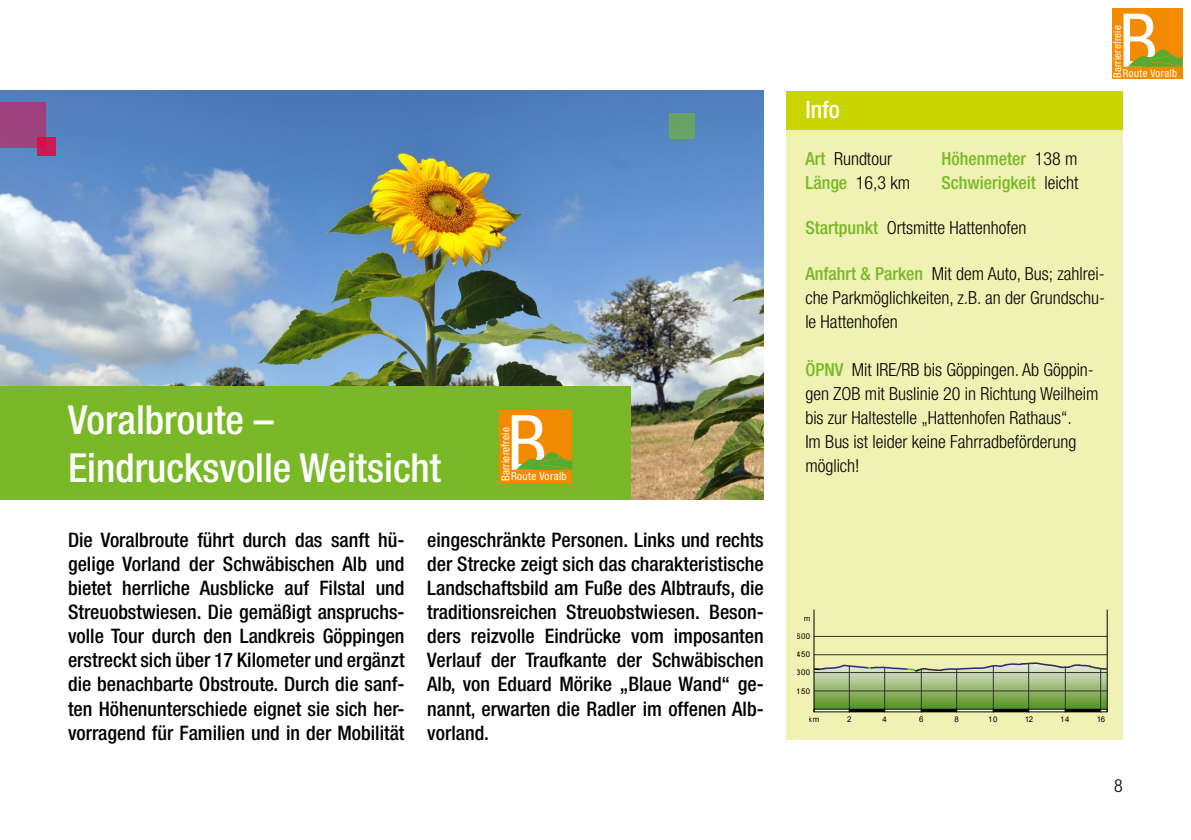
<style>
.page{position:relative;width:1191px;height:840px;background:#fff}
.page>*{position:absolute;margin:0;border:0;box-sizing:border-box;transform-origin:0 0}
.t1{font:condensed 76.2px "Helvetica Neue";color:#fff}
.t2{font:condensed 74.2px "Helvetica Neue";color:#fff}
.t3{font:500 condensed 40px/48px "Helvetica Neue";color:#fff}
.t4{font:500 condensed 24px "Helvetica Neue";color:#fff}
.t5{font:500 condensed 20px/24px "Helvetica Neue";color:#000;text-align:justify}
.t6{font:300 condensed 18px/24px "Helvetica Neue";color:#000;text-align:justify}
.t7{font:500 condensed 18px "Helvetica Neue";color:#79b827}
.t8{font:condensed 11.2px "Helvetica Neue";letter-spacing:.02em;color:#fff}
.t9{font:condensed 11.2px "Helvetica Neue";letter-spacing:.04em;color:#fff}
.t10{font:condensed 10.8px "Helvetica Neue";letter-spacing:.02em;color:#fff}
.t11{font:condensed 10.8px "Helvetica Neue";letter-spacing:.04em;color:#fff}
.t12{font:7.8px "Arial";color:#000}
.s1{font-weight:500;color:#79b827}
.s2{font-weight:300;color:#000}
</style>
<div class="page">
<img style="left:0;top:91px;width:763px;height:408px">
<div style="left:0;top:385px;width:630px;height:114px;background:#79b827"></div>
<div style="left:786px;top:100px;width:337px;height:639px;background:#eff2b3"></div>
<div style="left:786px;top:100px;width:337px;height:39px;background:linear-gradient(to right,#eef1b0,#eef1b0)"></div>
<div style="left:786px;top:91px;width:337px;height:38px;background:#cad400"></div>
<hr style="left:814px;top:654px;width:293px;height:1px;background:#323231">
<hr style="left:814px;top:635px;width:293px;height:1px;background:#323231">
<hr style="left:1106px;top:609px;width:1px;height:102px;background:#000">
<svg style="left:814px;top:661px;width:294px;height:50px"></svg>
<hr style="left:813px;top:609px;width:1px;height:102px;background:#000">
<div style="left:499px;top:409px;width:73px;height:73px;background:#f28b00"></div>
<svg style="left:517px;top:452px;width:55px;height:17px"></svg>
<div style="left:1111px;top:9px;width:71px;height:70px;background:#f28b00"></div>
<svg style="left:1127px;top:50px;width:55px;height:17px"></svg>
<div style="left:669px;top:113px;width:26px;height:26px;background:#69a365"></div>
<div style="left:37px;top:137px;width:18px;height:19px;background:#c81b56"></div>
<div style="left:0;top:103px;width:45px;height:45px;background:#9d417e"></div>
<h3 class="t3" style="left:68px;top:394px;width:374px">Voralbroute –<br>Eindrucksvolle Weitsicht</h3>
<h1 class="t1" style="left:507px;top:398px;width:41px">B</h1>
<p class="t8" style="left:499px;top:481px;width:55px;rotate:-90deg">Barrierefreie</p>
<p class="t9" style="left:511px;top:469px;width:57px">Route Voralb</p>
<p class="t5" style="left:68px;top:527px;width:338px">Die Voralbroute führt durch das sanft hü&shy;gelige Vorland der Schwäbischen Alb und bietet herrliche Ausblicke auf Filstal und Streuobstwiesen. Die gemäßigt anspruchs&shy;volle Tour durch den Landkreis Göppingen erstreckt sich über 17 Kilometer und ergänzt die benachbarte Obstroute. Durch die sanf&shy;ten Höhenunterschiede eignet sie sich her&shy;vorragend für Familien und in der Mobilität</p>
<p class="t5" style="left:427px;top:527px;width:338px">eingeschränkte Personen. Links und rechts der Strecke zeigt sich das charakteristische Landschaftsbild am Fuße des Albtraufs, die traditionsreichen Streuobstwiesen. Beson&shy;ders reizvolle Eindrücke vom imposanten Verlauf der Traufkante der Schwäbischen Alb, von Eduard Mörike „Blaue Wand“ ge&shy;nannt, erwarten die Radler im offenen Alb&shy;vorland.</p>
<p class="t4" style="left:805px;top:95px;width:36px">Info</p>
<h2 class="t2" style="left:1119px;top:-3px;width:40px">B</h2>
<p class="t10" style="left:1111px;top:78px;width:54px;rotate:-90deg">Barrierefreie</p>
<p class="t11" style="left:1123px;top:67px;width:56px">Route Voralb</p>
<p class="t6" style="left:805px;top:146px;width:88px"><span class="s1">Art</span> Rundtour</p>
<p class="t7" style="left:941px;top:147px;width:137px">Höhenmeter <span class="s2">138 m</span></p>
<p class="t6" style="left:805px;top:170px;width:106px"><span class="s1">Länge</span> 16,3 km</p>
<p class="t7" style="left:941px;top:171px;width:139px">Schwierigkeit <span class="s2">leicht</span></p>
<p class="t6" style="left:805px;top:215px;width:223px"><span class="s1">Startpunkt</span> Ortsmitte Hattenhofen</p>
<p class="t6" style="left:805px;top:261px;width:301px"><span class="s1">Anfahrt &amp; Parken</span> Mit dem Auto, Bus; zahlrei&shy;che Parkmöglichkeiten, z.B. an der Grundschu&shy;le Hattenhofen</p>
<p class="t6" style="left:805px;top:357px;width:294px;text-align:left"><span class="s1">ÖPNV</span> Mit IRE/RB bis Göppingen. Ab Göppin&shy;gen ZOB mit Buslinie 20 in Richtung Weilheim bis zur Haltestelle „Hattenhofen Rathaus“.<br>Im Bus ist leider keine Fahrradbeförderung möglich!</p>
<p class="t12" style="left:803px;top:613px;width:8px">m</p>
<p class="t12" style="left:797px;top:630px;width:15px">600</p>
<p class="t12" style="left:797px;top:648px;width:15px">450</p>
<p class="t12" style="left:797px;top:667px;width:15px">300</p>
<p class="t12" style="left:797px;top:685px;width:15px">150</p>
<p class="t12" style="left:808px;top:714px;width:12px">km</p>
<p class="t12" style="left:847px;top:714px;width:6px">2</p>
<p class="t12" style="left:882px;top:714px;width:6px">4</p>
<p class="t12" style="left:919px;top:714px;width:6px">6</p>
<p class="t12" style="left:954px;top:714px;width:6px">8</p>
<p class="t12" style="left:989px;top:714px;width:10px">10</p>
<p class="t12" style="left:1024px;top:714px;width:10px">12</p>
<p class="t12" style="left:1061px;top:714px;width:10px">14</p>
<p class="t12" style="left:1096px;top:714px;width:10px">16</p>
<p class="t6" style="left:1114px;top:773px;width:10px">8</p>
</div>
